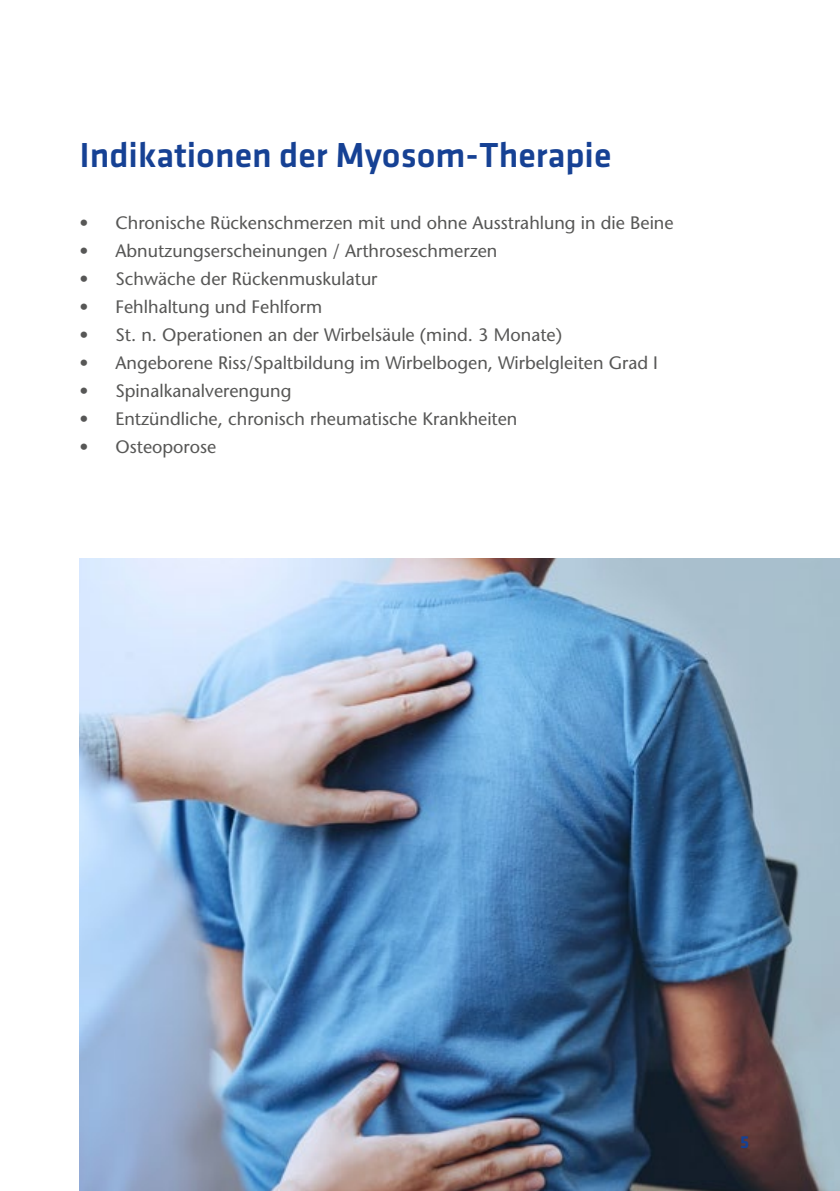
<style>
.page{position:relative;width:840px;height:1191px;background:#fff}
.page>*{position:absolute;margin:0;border:0;box-sizing:border-box;transform-origin:0 0}
.t1{font:500 36px "Klavika";color:#164194}
.t2{font:500 18px "Stone Sans Std";color:#575756}
.t3{font:700 18px "Klavika";color:#164194}
</style>
<div class="page">
<img style="left:79px;top:558px;width:760px;height:633px">
<h1 class="t1" style="left:79px;top:136px;width:533px">Indikationen der Myosom-Therapie</h1>
<p class="t2" style="left:79px;top:212px;width:595px">• Chronische Rückenschmerzen mit und ohne Ausstrahlung in die Beine</p>
<p class="t2" style="left:79px;top:240px;width:419px">• Abnutzungserscheinungen / Arthroseschmerzen</p>
<p class="t2" style="left:79px;top:268px;width:299px">• Schwäche der Rückenmuskulatur</p>
<p class="t2" style="left:79px;top:296px;width:244px">• Fehlhaltung und Fehlform</p>
<p class="t2" style="left:79px;top:324px;width:484px">• St. n. Operationen an der Wirbelsäule (mind. 3 Monate)</p>
<p class="t2" style="left:79px;top:352px;width:579px">• Angeborene Riss/Spaltbildung im Wirbelbogen, Wirbelgleiten Grad I</p>
<p class="t2" style="left:79px;top:380px;width:213px">• Spinalkanalverengung</p>
<p class="t2" style="left:79px;top:408px;width:439px">• Entzündliche, chronisch rheumatische Krankheiten</p>
<p class="t2" style="left:79px;top:436px;width:138px">• Osteoporose</p>
<p class="t3" style="left:739px;top:1128px;width:10px">5</p>
</div>
